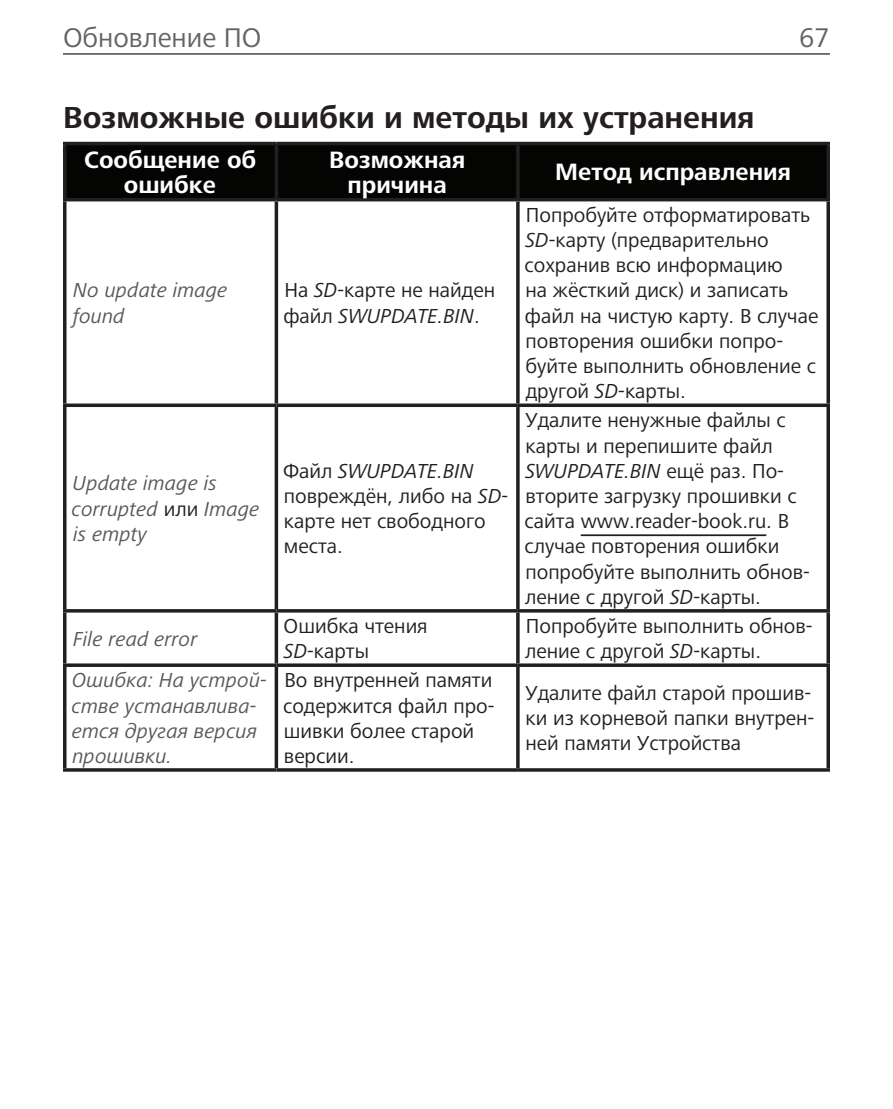
<style>
.page{position:relative;width:893px;height:1109px;background:#fff}
.page>*{position:absolute;margin:0;border:0;box-sizing:border-box;transform-origin:0 0}
.t1{font:700 31.5px "Frutiger Next LTCYR";color:#231f20}
.t2{font:28px "Frutiger Next LTCYR";color:#636366}
.t3{font:700 24.5px/24.5px "Frutiger Next LTCYR";color:#fff;text-align:center}
.t4{font:21px/25.2px "Frutiger Next LTCYR";color:#231f20}
.t5{font:italic 21px/25.2px "Frutiger Next LTCYR";color:#57585a}
.s1{font-style:italic}
.s2{font-style:normal;color:#231f20}
</style>
<div class="page">
<hr style="left:63px;top:53px;width:767px;height:2px;background:#636366">
<div style="left:66px;top:145px;width:760px;height:53px;background:#040503"></div>
<hr style="left:63px;top:142px;width:213px;height:3px;background:#231f20">
<hr style="left:63px;top:145px;width:3px;height:53px;background:#231f20">
<hr style="left:276px;top:142px;width:242px;height:3px;background:#231f20">
<hr style="left:275px;top:145px;width:3px;height:53px;background:#231f20">
<hr style="left:518px;top:142px;width:312px;height:3px;background:#231f20">
<hr style="left:516px;top:145px;width:4px;height:53px;background:#231f20">
<svg style="left:826px;top:145px;width:4px;height:53px"></svg>
<hr style="left:63px;top:198px;width:213px;height:3px;background:#231f20">
<hr style="left:63px;top:201px;width:3px;height:202px;background:#231f20">
<hr style="left:276px;top:198px;width:242px;height:3px;background:#231f20">
<hr style="left:275px;top:201px;width:3px;height:202px;background:#231f20">
<hr style="left:518px;top:198px;width:312px;height:3px;background:#231f20">
<svg style="left:516px;top:201px;width:4px;height:202px"></svg>
<svg style="left:826px;top:201px;width:4px;height:202px"></svg>
<svg style="left:63px;top:403px;width:213px;height:4px"></svg>
<hr style="left:63px;top:407px;width:3px;height:202px;background:#231f20">
<svg style="left:276px;top:403px;width:242px;height:4px"></svg>
<hr style="left:275px;top:407px;width:3px;height:202px;background:#231f20">
<svg style="left:518px;top:403px;width:312px;height:4px"></svg>
<svg style="left:516px;top:407px;width:4px;height:202px"></svg>
<svg style="left:826px;top:407px;width:4px;height:202px"></svg>
<hr style="left:63px;top:609px;width:213px;height:3px;background:#231f20">
<hr style="left:63px;top:612px;width:3px;height:51px;background:#231f20">
<hr style="left:276px;top:609px;width:242px;height:3px;background:#231f20">
<hr style="left:275px;top:612px;width:3px;height:51px;background:#231f20">
<hr style="left:518px;top:609px;width:312px;height:3px;background:#231f20">
<svg style="left:516px;top:612px;width:4px;height:51px"></svg>
<svg style="left:826px;top:612px;width:4px;height:51px"></svg>
<svg style="left:63px;top:663px;width:213px;height:4px"></svg>
<hr style="left:63px;top:667px;width:3px;height:101px;background:#231f20">
<svg style="left:276px;top:663px;width:242px;height:4px"></svg>
<hr style="left:275px;top:667px;width:3px;height:101px;background:#231f20">
<svg style="left:518px;top:663px;width:312px;height:4px"></svg>
<svg style="left:516px;top:667px;width:4px;height:101px"></svg>
<svg style="left:826px;top:667px;width:4px;height:101px"></svg>
<svg style="left:63px;top:768px;width:213px;height:4px"></svg>
<svg style="left:276px;top:768px;width:242px;height:4px"></svg>
<svg style="left:518px;top:768px;width:312px;height:4px"></svg>
<hr style="left:581px;top:534px;width:185px;height:2px;background:#231f20">
<h2 class="t2" style="left:63px;top:22px;width:200px">ОООООООООО ОО</h2>
<h2 class="t2" style="left:799px;top:22px;width:28px">66</h2>
<h1 class="t1" style="left:63px;top:99px;width:693px">Возможные ошибки и методы их устранения</h1>
<p class="t3" style="left:84px;top:149px;width:173px">Сообщение об ошибке</p>
<p class="t3" style="left:329px;top:149px;width:137px">Возможная причина</p>
<p class="t3" style="left:555px;top:161px;width:237px">Метод исправления</p>
<p class="t5" style="left:73px;top:278px;width:156px">No update image found</p>
<p class="t4" style="left:283px;top:278px;width:213px">На <span class="s1">SD</span>-карте не найден файл <span class="s1">SWUPDATE.BIN</span>.</p>
<p class="t5" style="left:72px;top:471px;width:189px">Update image is corrupted <span class="s2">или</span> Image is empty</p>
<p class="t4" style="left:283px;top:459px;width:227px">Файл <span class="s1">SWUPDATE.BIN </span>повреждён, либо на <span class="s1">SD&shy;</span>карте нет свободного места.</p>
<p class="t4" style="left:525px;top:203px;width:295px">Попробуйте отформатировать<br><span class="s1">SD</span>-карту (предварительно сохранив всю информацию<br>на жёсткий диск) и записать файл на чистую карту. В случае повторения ошибки попро&shy;буйте выполнить обновление с другой <span class="s1">SD</span>-карты.</p>
<p class="t4" style="left:525px;top:408px;width:287px">Удалите ненужные файлы с карты и перепишите файл<br><span class="s1">SWUPDATE.BIN</span> ещё раз. По&shy;вторите загрузку прошивки с сайта www.reader-book.ru. В случае повторения ошибки попробуйте выполнить обнов&shy;ление с другой <span class="s1">SD</span>-карты.</p>
<p class="t5" style="left:73px;top:627px;width:126px">File read error</p>
<p class="t4" style="left:284px;top:614px;width:146px">Ошибка чтения<br><span class="s1">SD</span>-карты</p>
<p class="t4" style="left:525px;top:614px;width:289px">Попробуйте выполнить обнов&shy;ление с другой <span class="s1">SD</span>-карты.</p>
<p class="t5" style="left:72px;top:668px;width:197px">Ошибка: На устрой&shy;стве устанавлива&shy;ется другая версия прошивки.</p>
<p class="t4" style="left:283px;top:668px;width:213px">Во внутренней памяти содержится файл про&shy;шивки более старой версии.</p>
<p class="t4" style="left:525px;top:681px;width:290px">Удалите файл старой прошив&shy;ки из корневой папки внутрен&shy;ней памяти Устройства</p>
</div>
